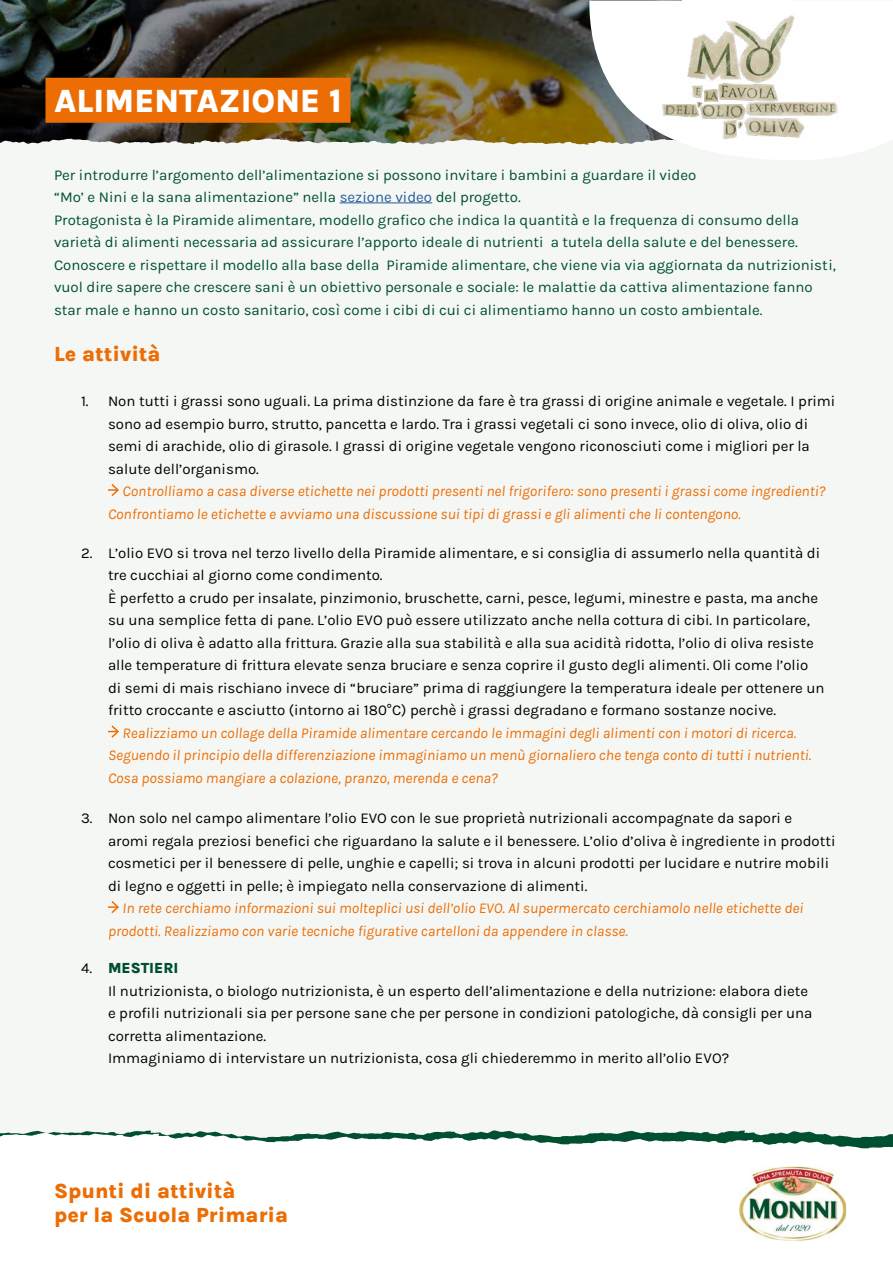
<style>
.page{position:relative;width:893px;height:1263px;background:#f4f7f4}
.page>*{position:absolute;margin:0;border:0;box-sizing:border-box;transform-origin:0 0}
.t1{font:800 33px "Karla";color:#fff}
.t2{font:800 21px/24px "Karla";color:#ed6d05}
.t3{font:15px/22.5px "Karla";color:#000}
.t4{font:15px/22.5px "Karla";color:#004f31}
.t5{font:italic 15px/22.5px "Karla";color:#ed6d05}
.s1{color:#275b9b}
.s2{font-weight:800;color:#004f31}
</style>
<div class="page">
<svg style="left:0;top:1130px;width:893px;height:133px;fill:#fff"></svg>
<img style="left:739px;top:1166px;width:107px;height:74px">
<img style="left:324px;top:0;width:265px;height:145px">
<img style="left:0;top:0;width:324px;height:144px">
<div style="left:45px;top:78px;width:306px;height:45px;background:#ed6d05"></div>
<hr style="left:340px;top:203px;width:92px;height:1px;background:#275b9b">
<svg style="left:108px;top:484px;width:11px;height:12px"></svg>
<svg style="left:108px;top:725px;width:11px;height:13px"></svg>
<svg style="left:108px;top:901px;width:11px;height:13px"></svg>
<svg style="left:589px;top:0;width:304px;height:160px;fill:#fff"></svg>
<img style="left:655px;top:14px;width:186px;height:126px">
<h1 class="t1" style="left:54px;top:80px;width:289px">ALIMENTAZIONE 1</h1>
<p class="t4" style="left:54px;top:163px;width:783px">Per introdurre l’argomento dell’alimentazione si possono invitare i bambini a guardare il video<br>“Mo’ e Nini e la sana alimentazione” nella <span class="s1">sezione video</span> del progetto.<br>Protagonista è la Piramide alimentare, modello grafico che indica la quantità e la frequenza di consumo della varietà di alimenti necessaria ad assicurare l’apporto ideale di nutrienti a tutela della salute e del benessere.<br>Conoscere e rispettare il modello alla base della Piramide alimentare, che viene via via aggiornata da nutrizionisti, vuol dire sapere che crescere sani è un obiettivo personale e sociale: le malattie da cattiva alimentazione fanno star male e hanno un costo sanitario, così come i cibi di cui ci alimentiamo hanno un costo ambientale.</p>
<h2 class="t2" style="left:54px;top:341px;width:108px">Le attività</h2>
<p class="t3" style="left:108px;top:389px;width:729px;text-indent:-27px">1. Non tutti i grassi sono uguali. La prima distinzione da fare è tra grassi di origine animale e vegetale. I primi sono ad esempio burro, strutto, pancetta e lardo. Tra i grassi vegetali ci sono invece, olio di oliva, olio di semi di arachide, olio di girasole. I grassi di origine vegetale vengono riconosciuti come i migliori per la salute dell’organismo.</p>
<p class="t5" style="left:108px;top:479px;width:719px;text-indent:15px">Controlliamo a casa diverse etichette nei prodotti presenti nel frigorifero: sono presenti i grassi come ingredienti?<br>Confrontiamo le etichette e avviamo una discussione sui tipi di grassi e gli alimenti che li contengono.</p>
<p class="t3" style="left:108px;top:541px;width:718px;text-indent:-27px">2. L’olio EVO si trova nel terzo livello della Piramide alimentare, e si consiglia di assumerlo nella quantità di tre cucchiai al giorno come condimento.<br>È perfetto a crudo per insalate, pinzimonio, bruschette, carni, pesce, legumi, minestre e pasta, ma anche su una semplice fetta di pane. L’olio EVO può essere utilizzato anche nella cottura di cibi. In particolare, l’olio di oliva è adatto alla frittura. Grazie alla sua stabilità e alla sua acidità ridotta, l’olio di oliva resiste alle temperature di frittura elevate senza bruciare e senza coprire il gusto degli alimenti. Oli come l’olio di semi di mais rischiano invece di “bruciare” prima di raggiungere la temperatura ideale per ottenere un fritto croccante e asciutto (intorno ai 180°C) perchè i grassi degradano e formano sostanze nocive.</p>
<p class="t5" style="left:108px;top:721px;width:705px;text-indent:15px">Realizziamo un collage della Piramide alimentare cercando le immagini degli alimenti con i motori di ricerca.<br>Seguendo il principio della differenziazione immaginiamo un menù giornaliero che tenga conto di tutti i nutrienti.<br>Cosa possiamo mangiare a colazione, pranzo, merenda e cena?</p>
<p class="t3" style="left:108px;top:806px;width:729px;text-indent:-27px">3. Non solo nel campo alimentare l’olio EVO con le sue proprietà nutrizionali accompagnate da sapori e aromi regala preziosi benefici che riguardano la salute e il benessere. L’olio d’oliva è ingrediente in prodotti cosmetici per il benessere di pelle, unghie e capelli; si trova in alcuni prodotti per lucidare e nutrire mobili di legno e oggetti in pelle; è impiegato nella conservazione di alimenti.</p>
<p class="t5" style="left:108px;top:896px;width:697px;text-indent:15px">In rete cerchiamo informazioni sui molteplici usi dell’olio EVO. Al supermercato cerchiamolo nelle etichette dei prodotti. Realizziamo con varie tecniche figurative cartelloni da appendere in classe.</p>
<p class="t3" style="left:108px;top:956px;width:706px;text-indent:-27px">4. <span class="s2">MESTIERI<br></span>Il nutrizionista, o biologo nutrizionista, è un esperto dell’alimentazione e della nutrizione: elabora diete e profili nutrizionali sia per persone sane che per persone in condizioni patologiche, dà consigli per una corretta alimentazione.<br>Immaginiamo di intervistare un nutrizionista, cosa gli chiederemmo in merito all’olio EVO?</p>
<h2 class="t2" style="left:54px;top:1179px;width:236px">Spunti di attività<br>per la Scuola Primaria</h2>
</div>
